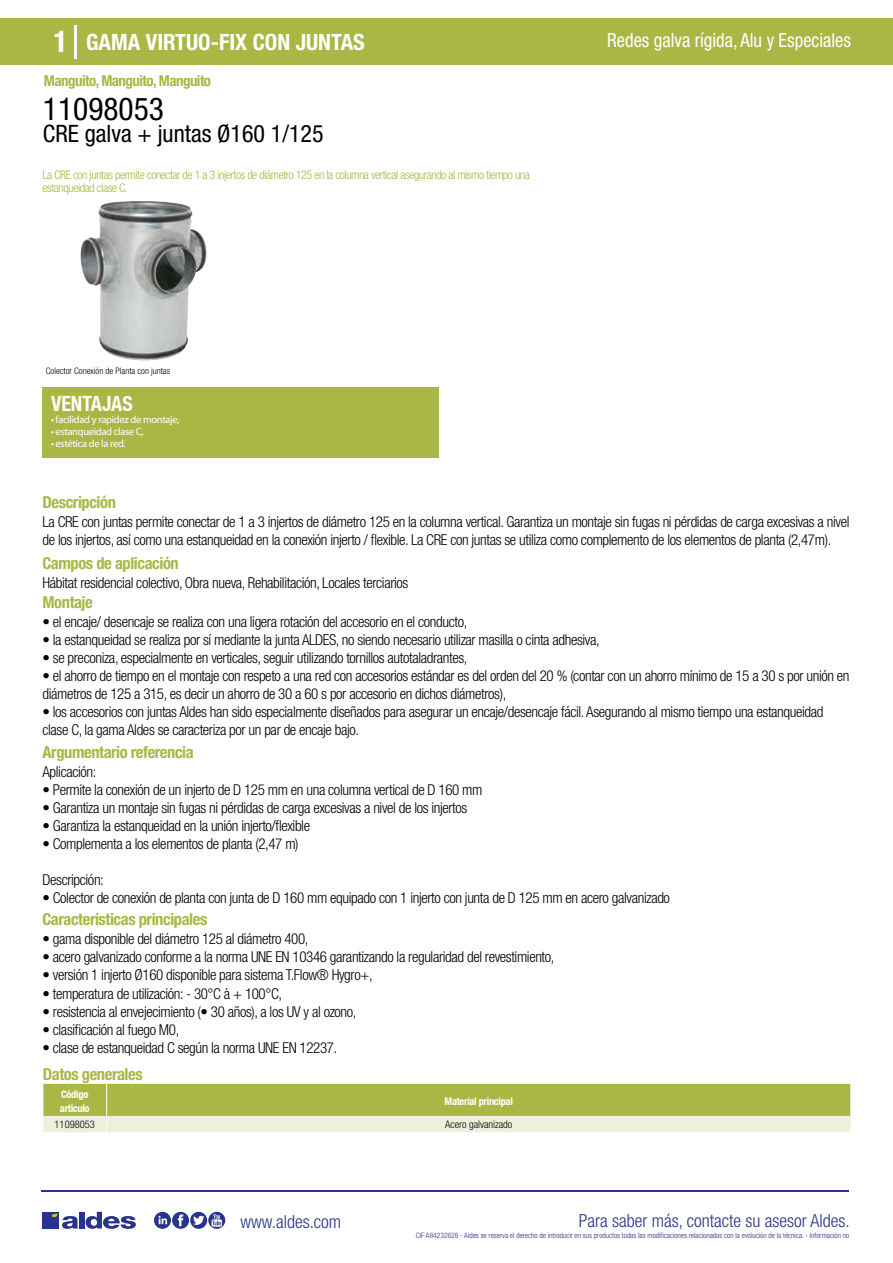
<style>
.page{position:relative;width:893px;height:1263px;background:#fff}
.page>*{position:absolute;margin:0;border:0;box-sizing:border-box;transform-origin:0 0}
.t1{font:condensed 31.5px "Helvetica Neue LT Std";color:#000}
.t2{font:condensed 24px "Helvetica Neue LT Std";color:#000}
.t3{font:700 condensed 22.5px "Helvetica Neue LT Std";color:#fff}
.t4{font:700 condensed 21px "Helvetica Neue";color:#fff;scale:.95 1}
.t5{font:condensed 19.5px "Helvetica Neue LT Std";color:#fff;scale:.95 1}
.t6{font:300 condensed 18px "Helvetica Neue";color:#28348b}
.t7{font:700 condensed 16.5px "Helvetica Neue LT Std";letter-spacing:-.025em;color:#a9b745}
.t8{font:300 condensed 15px/18px "Helvetica Neue LT Std";letter-spacing:-.025em;color:#000}
.t9{font:700 condensed 15px "Helvetica Neue LT Std";letter-spacing:-.035em;color:#a9b745}
.t10{font:300 condensed 12px/13.5px "Helvetica Neue LT Std";letter-spacing:-.035em;color:#a9b745}
.t11{font:10.5px "Myriad Pro";letter-spacing:-.03em;color:#fff}
.t12{font:700 condensed 10.5px/13.5px "Helvetica Neue";letter-spacing:-.03em;color:#fff}
.t13{font:300 condensed 10.5px "Helvetica Neue";color:#000}
.t14{font:300 condensed 9px "Helvetica Neue";color:#000}
.t15{font:300 condensed 7.5px "Helvetica Neue";color:#28348b}
.s1{font-size:30px}
</style>
<div class="page">
<div style="left:0;top:18px;width:893px;height:46px;background:#a9b745"></div>
<div style="left:43px;top:387px;width:396px;height:70px;background:#a9b745"></div>
<hr style="left:74px;top:25px;width:2px;height:33px;background:#fff">
<svg style="left:80px;top:201px;width:127px;height:160px"></svg>
<svg style="left:43px;top:1084px;width:808px;height:48px;background:#bfca78"></svg>
<hr style="left:41px;top:1190px;width:808px;height:1px;background:#28348b">
<svg style="left:154px;top:1212px;width:71px;height:17px"></svg>
<div style="left:42px;top:1212px;width:17px;height:16px;background:#28348b"></div>
<div style="left:79px;top:1212px;width:5px;height:16px;background:#28348b"></div>
<svg style="left:86px;top:1212px;width:50px;height:17px"></svg>
<svg style="left:52px;top:1213px;width:26px;height:16px"></svg>
<h3 class="t3" style="left:54px;top:28px;width:313px"><span class="s1">1</span> GAMA VIRTUO-FIX CON JUNTAS</h3>
<h3 class="t5" style="left:607px;top:29px;width:258px">Redes galva rígida, Alu y Especiales</h3>
<p class="t9" style="left:44px;top:71px;width:169px">Manguito, Manguito, Manguito</p>
<h1 class="t1" style="left:43px;top:91px;width:122px">11098053</h1>
<h2 class="t2" style="left:43px;top:120px;width:282px">CRE galva + juntas Ø160 1/125</h2>
<p class="t10" style="left:43px;top:167px;width:489px">La CRE con juntas permite conectar de 1 a 3 injertos de diámetro 125 en la columna vertical asegurando al mismo tiempo una estanqueidad clase C.</p>
<p class="t14" style="left:46px;top:365px;width:126px">Colector Conexión de Planta con juntas</p>
<h3 class="t4" style="left:51px;top:391px;width:87px">VENTAJAS</h3>
<p class="t11" style="left:51px;top:413px;width:130px">• facilidad y rapidez de montaje,</p>
<p class="t11" style="left:51px;top:425px;width:94px">• estanqueidad clase C,</p>
<p class="t11" style="left:51px;top:437px;width:76px">• estética de la red.</p>
<p class="t7" style="left:43px;top:492px;width:75px">Descripción</p>
<p class="t8" style="left:43px;top:513px;width:808px">La CRE con juntas permite conectar de 1 a 3 injertos de diámetro 125 en la columna vertical. Garantiza un montaje sin fugas ni pérdidas de carga excesivas a nivel de los injertos, así como una estanqueidad en la conexión injerto / flexible. La CRE con juntas se utiliza como complemento de los elementos de planta (2,47m).</p>
<p class="t8" style="left:43px;top:573px;width:367px">Hábitat residencial colectivo, Obra nueva, Rehabilitación, Locales terciarios</p>
<p class="t8" style="left:43px;top:613px;width:426px">• el encaje/ desencaje se realiza con una ligera rotación del accesorio en el conducto,</p>
<p class="t8" style="left:43px;top:631px;width:559px">• la estanqueidad se realiza por sí mediante la junta ALDES, no siendo necesario utilizar masilla o cinta adhesiva,</p>
<p class="t8" style="left:43px;top:649px;width:426px">• se preconiza, especialmente en verticales, seguir utilizando tornillos autotaladrantes,</p>
<p class="t8" style="left:43px;top:667px;width:809px">• el ahorro de tiempo en el montaje con respeto a una red con accesorios estándar es del orden del 20 % (contar con un ahorro mínimo de 15 a 30 s por unión en diámetros de 125 a 315, es decir un ahorro de 30 a 60 s por accesorio en dichos diámetros),</p>
<p class="t8" style="left:43px;top:703px;width:782px">• los accesorios con juntas Aldes han sido especialmente diseñados para asegurar un encaje/desencaje fácil. Asegurando al mismo tiempo una estanqueidad clase C, la gama Aldes se caracteriza por un par de encaje bajo.</p>
<p class="t7" style="left:43px;top:553px;width:138px">Campos de aplicación</p>
<p class="t7" style="left:43px;top:592px;width:52px">Montaje</p>
<p class="t7" style="left:43px;top:742px;width:153px">Argumentario referencia</p>
<p class="t8" style="left:43px;top:763px;width:55px">Aplicación:</p>
<p class="t8" style="left:43px;top:781px;width:441px">• Permite la conexión de un injerto de D 125 mm en una columna vertical de D 160 mm</p>
<p class="t8" style="left:43px;top:799px;width:426px">• Garantiza un montaje sin fugas ni pérdidas de carga excesivas a nivel de los injertos</p>
<p class="t8" style="left:43px;top:817px;width:269px">• Garantiza la estanqueidad en la unión injerto/flexible</p>
<p class="t8" style="left:43px;top:835px;width:258px">• Complementa a los elementos de planta (2,47 m)</p>
<p class="t8" style="left:43px;top:871px;width:63px">Descripción:</p>
<p class="t8" style="left:43px;top:889px;width:629px">• Colector de conexión de planta con junta de D 160 mm equipado con 1 injerto con junta de D 125 mm en acero galvanizado</p>
<p class="t7" style="left:43px;top:909px;width:166px">Características principales</p>
<p class="t8" style="left:43px;top:930px;width:267px">• gama disponible del diámetro 125 al diámetro 400,</p>
<p class="t8" style="left:43px;top:948px;width:513px">• acero galvanizado conforme a la norma UNE EN 10346 garantizando la regularidad del revestimiento,</p>
<p class="t8" style="left:43px;top:966px;width:332px">• versión 1 injerto Ø160 disponible para sistema T.Flow® Hygro+,</p>
<p class="t8" style="left:43px;top:984px;width:241px">• temperatura de utilización: - 30°C à + 100°C,</p>
<p class="t8" style="left:43px;top:1002px;width:315px">• resistencia al envejecimiento (• 30 años), a los UV y al ozono,</p>
<p class="t8" style="left:43px;top:1020px;width:138px">• clasificación al fuego M0,</p>
<p class="t8" style="left:43px;top:1038px;width:296px">• clase de estanqueidad C según la norma UNE EN 12237.</p>
<p class="t7" style="left:43px;top:1064px;width:101px">Datos generales</p>
<p class="t12" style="left:60px;top:1087px;width:31px">Código articulo</p>
<p class="t12" style="left:445px;top:1094px;width:70px">Material principal</p>
<p class="t13" style="left:55px;top:1118px;width:42px">11098053</p>
<p class="t13" style="left:445px;top:1118px;width:69px">Acero galvanizado</p>
<p class="t6" style="left:240px;top:1211px;width:102px">www.aldes.com</p>
<p class="t6" style="left:579px;top:1211px;width:272px">Para saber más, contacte su asesor Aldes.</p>
<p class="t15" style="left:416px;top:1230px;width:435px">CIF A84232628 - Aldes se reserva el derecho de introducir en sus productos todas las modificaciones relacionadas con la evolución de la técnica. - Información no</p>
</div>
